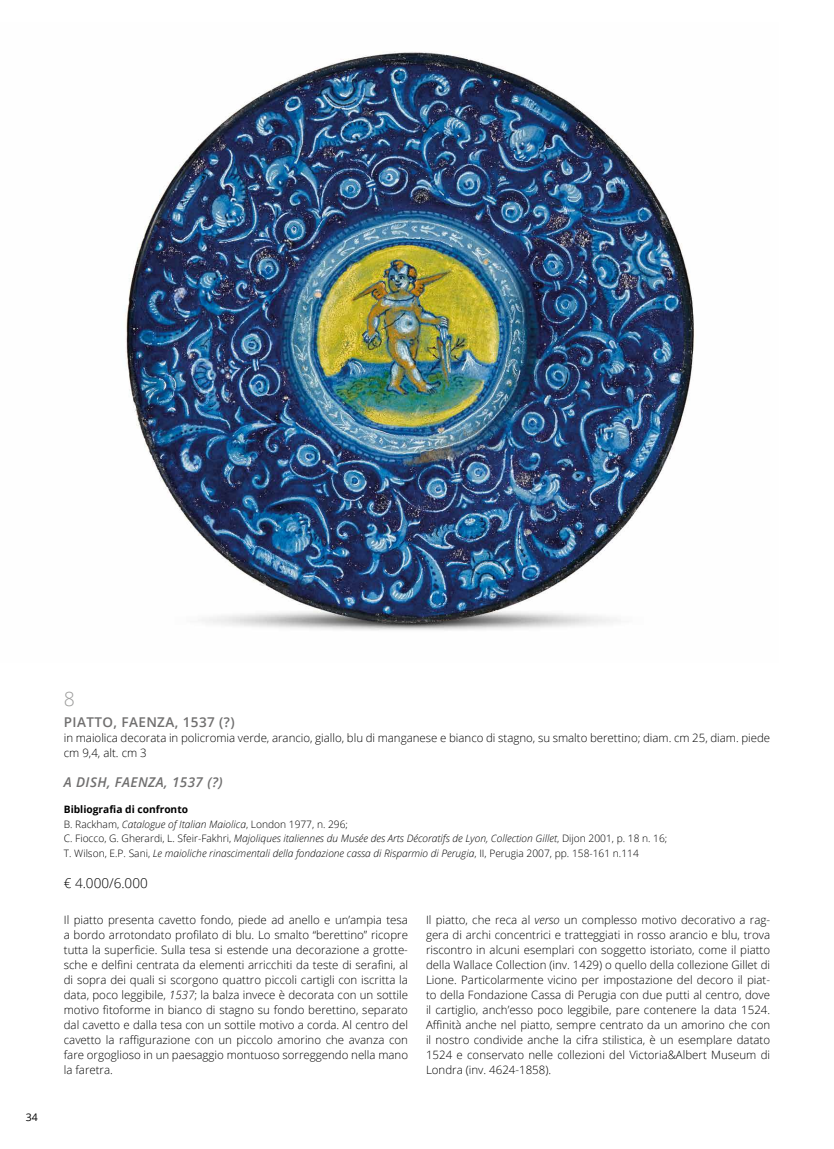
<style>
.page{position:relative;width:834px;height:1149px;background:#fff}
.page>*{position:absolute;margin:0;border:0;box-sizing:border-box;transform-origin:0 0}
.t1{font:300 19.5px "Open Sans";color:#9d9d9c}
.t2{font:600 13.5px "Open Sans";letter-spacing:.03em;color:#706f6f}
.t3{font:italic 600 13.5px "Open Sans";letter-spacing:.03em;color:#706f6f}
.t4{font:300 13.5px "Open Sans";color:#000}
.t5{font:300 11.55px/15px "Open Sans";color:#000;text-align:justify}
.t6{font:10.5px "Open Sans";color:#000}
.t7{font:italic 300 10.2px/14.9px "Open Sans";color:#000}
.s1{font-weight:700;font-style:normal}
.s2{font-style:normal}
.s3{font-style:italic}
</style>
<div class="page">
<img style="left:125px;top:51px;width:569px;height:580px">
<p class="t6" style="left:26px;top:1109px;width:14px">34</p>
<h1 class="t1" style="left:64px;top:685px;width:13px">8</h1>
<p class="t2" style="left:64px;top:712px;width:172px">PIATTO, FAENZA, 1537 (?)</p>
<p class="t5" style="left:64px;top:730px;width:707px">in maiolica decorata in policromia verde, arancio, giallo, blu di manganese e bianco di stagno, su smalto berettino; diam. cm 25, diam. piede cm 9,4, alt. cm 3</p>
<p class="t3" style="left:64px;top:772px;width:160px">A DISH, FAENZA, 1537 (?)</p>
<p class="t7" style="left:64px;top:801px;width:605px"><span class="s1">Bibliografia di confronto<br></span><span class="s2">B. Rackham,</span> Catalogue of Italian Maiolica<span class="s2">, London 1977, n. 296;<br>C. Fiocco, G. Gherardi, L. Sfeir-Fakhri,</span> Majoliques italiennes du Musée des Arts Décoratifs de Lyon, Collection Gillet<span class="s2">, Dijon 2001, p. 18 n. 16; T. Wilson, E.P. Sani,</span> Le maioliche rinascimentali della fondazione cassa di Risparmio di Perugia<span class="s2">, II, Perugia 2007, pp. 158-161 n.114</span></p>
<p class="t4" style="left:64px;top:873px;width:85px">€ 4.000/6.000</p>
<p class="t5" style="left:64px;top:911px;width:345px">Il piatto presenta cavetto fondo, piede ad anello e un’ampia tesa a bordo arrotondato profilato di blu. Lo smalto “berettino” ricopre tutta la superficie. Sulla tesa si estende una decorazione a grotte&shy;sche e delfini centrata da elementi arricchiti da teste di serafini, al di sopra dei quali si scorgono quattro piccoli cartigli con iscritta la data, poco leggibile, <span class="s3">1537</span>; la balza invece è decorata con un sottile motivo fitoforme in bianco di stagno su fondo berettino, separato dal cavetto e dalla tesa con un sottile motivo a corda. Al centro del cavetto la raffigurazione con un piccolo amorino che avanza con fare orgoglioso in un paesaggio montuoso sorreggendo nella mano la faretra.</p>
<p class="t5" style="left:426px;top:911px;width:345px">Il piatto, che reca al <span class="s3">verso</span> un complesso motivo decorativo a rag&shy;gera di archi concentrici e tratteggiati in rosso arancio e blu, trova riscontro in alcuni esemplari con soggetto istoriato, come il piatto della Wallace Collection (inv. 1429) o quello della collezione Gillet di Lione. Particolarmente vicino per impostazione del decoro il piat&shy;to della Fondazione Cassa di Perugia con due putti al centro, dove il cartiglio, anch’esso poco leggibile, pare contenere la data 1524.<br>Affinità anche nel piatto, sempre centrato da un amorino che con il nostro condivide anche la cifra stilistica, è un esemplare datato 1524 e conservato nelle collezioni del Victoria&amp;Albert Museum di Londra (inv. 4624-1858).</p>
</div>
